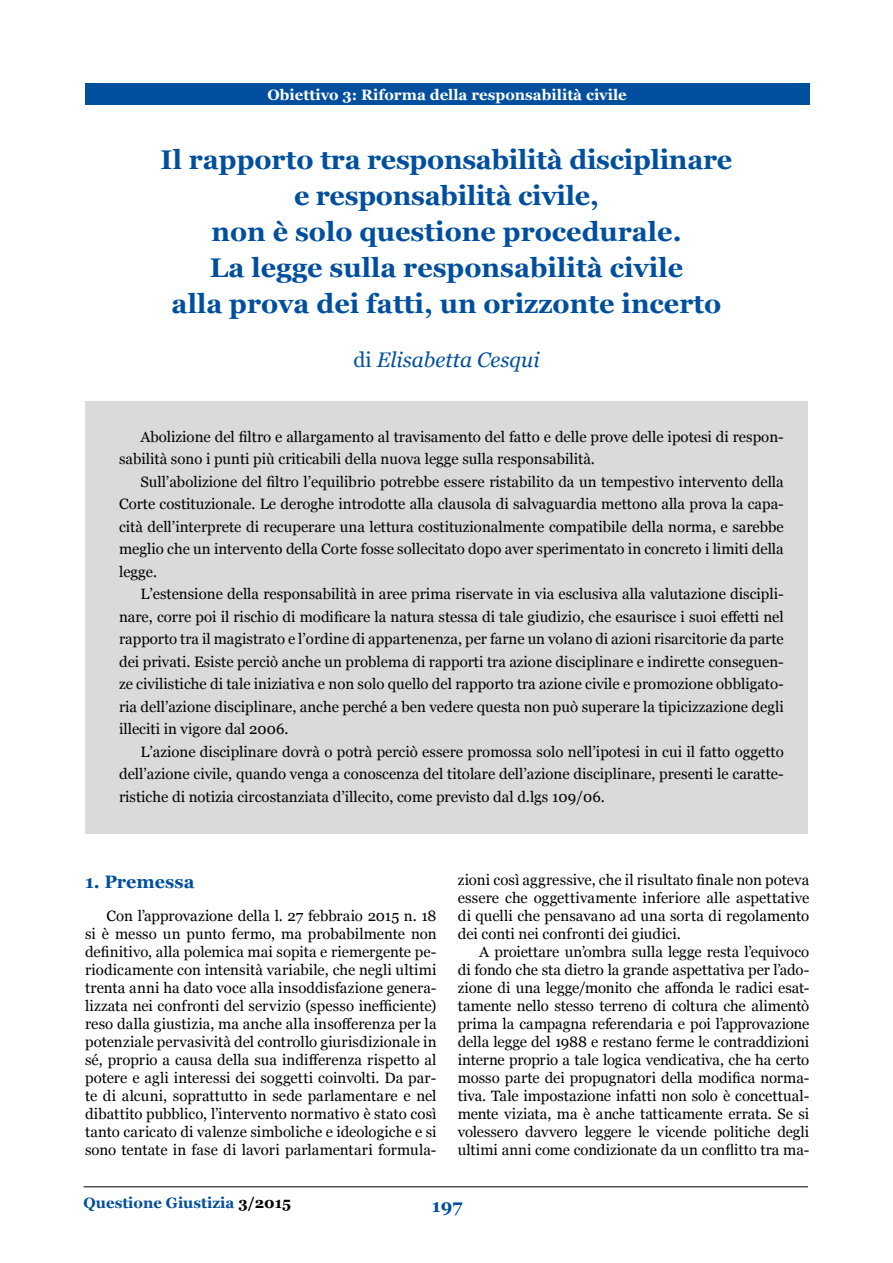
<style>
.page{position:relative;width:893px;height:1263px;background:#fff}
.page>*{position:absolute;margin:0;border:0;box-sizing:border-box;transform-origin:0 0}
.t1{font:700 27px/36px "Georgia";color:#004f9f;text-align:center}
.t2{font:italic 21px "Georgia";color:#004f9f}
.t3{font:700 18px "Georgia";color:#004f9f}
.t4{font:15px/18px "Georgia";color:#000;text-align:justify}
.t5{font:700 15px "Georgia";color:#fff}
.t6{font:700 15px "Georgia";color:#004f9f}
.s1{font-style:normal}
.s2{color:#000}
</style>
<div class="page">
<hr style="left:84px;top:1186px;width:724px;height:1px;background:#000">
<div style="left:85px;top:83px;width:724px;height:22px;background:#004f9f"></div>
<div style="left:85px;top:401px;width:723px;height:432px;background:#dadada"></div>
<p class="t5" style="left:268px;top:85px;width:361px">Obiettivo 3: Riforma della responsabilità civile</p>
<h1 class="t1" style="left:161px;top:142px;width:573px">Il rapporto tra responsabilità disciplinare e responsabilità civile,<br>non è solo questione procedurale.<br>La legge sulla responsabilità civile<br>alla prova dei fatti, un orizzonte incerto</h1>
<h2 class="t2" style="left:353px;top:347px;width:188px"><span class="s1">di</span> Elisabetta Cesqui</h2>
<p class="t4" style="left:119px;top:425px;width:666px;line-height:22.5px;text-indent:21px">Abolizione del filtro e allargamento al travisamento del fatto e delle prove delle ipotesi di respon&shy;sabilità sono i punti più criticabili della nuova legge sulla responsabilità.</p>
<p class="t4" style="left:119px;top:470px;width:666px;line-height:22.5px;text-indent:21px">Sull’abolizione del filtro l’equilibrio potrebbe essere ristabilito da un tempestivo intervento della Corte costituzionale. Le deroghe introdotte alla clausola di salvaguardia mettono alla prova la capa&shy;cità dell’interprete di recuperare una lettura costituzionalmente compatibile della norma, e sarebbe meglio che un intervento della Corte fosse sollecitato dopo aver sperimentato in concreto i limiti della legge.</p>
<p class="t4" style="left:119px;top:583px;width:666px;line-height:22.5px;text-indent:21px">L’estensione della responsabilità in aree prima riservate in via esclusiva alla valutazione discipli&shy;nare, corre poi il rischio di modificare la natura stessa di tale giudizio, che esaurisce i suoi effetti nel rapporto tra il magistrato e l’ordine di appartenenza, per farne un volano di azioni risarcitorie da parte dei privati. Esiste perciò anche un problema di rapporti tra azione disciplinare e indirette conseguen&shy;ze civilistiche di tale iniziativa e non solo quello del rapporto tra azione civile e promozione obbligato&shy;ria dell’azione disciplinare, anche perché a ben vedere questa non può superare la tipicizzazione degli illeciti in vigore dal 2006.</p>
<p class="t4" style="left:119px;top:740px;width:666px;line-height:22.5px;text-indent:21px">L’azione disciplinare dovrà o potrà perciò essere promossa solo nell’ipotesi in cui il fatto oggetto dell’azione civile, quando venga a conoscenza del titolare dell’azione disciplinare, presenti le caratte&shy;ristiche di notizia circostanziata d’illecito, come previsto dal d.lgs 109/06.</p>
<p class="t3" style="left:85px;top:870px;width:111px">1. Premessa</p>
<p class="t4" style="left:85px;top:907px;width:353px;text-indent:21px">Con l’approvazione della l. 27 febbraio 2015 n. 18 si è messo un punto fermo, ma probabilmente non definitivo, alla polemica mai sopita e riemergente pe&shy;riodicamente con intensità variabile, che negli ultimi trenta anni ha dato voce alla insoddisfazione genera&shy;lizzata nei confronti del servizio (spesso inefficiente) reso dalla giustizia, ma anche alla insofferenza per la potenziale pervasività del controllo giurisdizionale in sé, proprio a causa della sua indifferenza rispetto al potere e agli interessi dei soggetti coinvolti. Da par&shy;te di alcuni, soprattutto in sede parlamentare e nel dibattito pubblico, l’intervento normativo è stato così tanto caricato di valenze simboliche e ideologiche e si sono tentate in fase di lavori parlamentari formula-</p>
<p class="t4" style="left:458px;top:871px;width:353px">zioni così aggressive, che il risultato finale non poteva essere che oggettivamente inferiore alle aspettative di quelli che pensavano ad una sorta di regolamento dei conti nei confronti dei giudici.</p>
<p class="t4" style="left:458px;top:943px;width:353px;text-indent:21px">A proiettare un’ombra sulla legge resta l’equivoco di fondo che sta dietro la grande aspettativa per l’ado&shy;zione di una legge/monito che affonda le radici esat&shy;tamente nello stesso terreno di coltura che alimentò prima la campagna referendaria e poi l’approvazione della legge del 1988 e restano ferme le contraddizioni interne proprio a tale logica vendicativa, che ha certo mosso parte dei propugnatori della modifica norma&shy;tiva. Tale impostazione infatti non solo è concettual&shy;mente viziata, ma è anche tatticamente errata. Se si volessero davvero leggere le vicende politiche degli ultimi anni come condizionate da un conflitto tra ma-</p>
<p class="t6" style="left:84px;top:1193px;width:209px">Questione Giustizia <span class="s2">3/2015</span></p>
<p class="t3" style="left:432px;top:1194px;width:32px">197</p>
</div>
